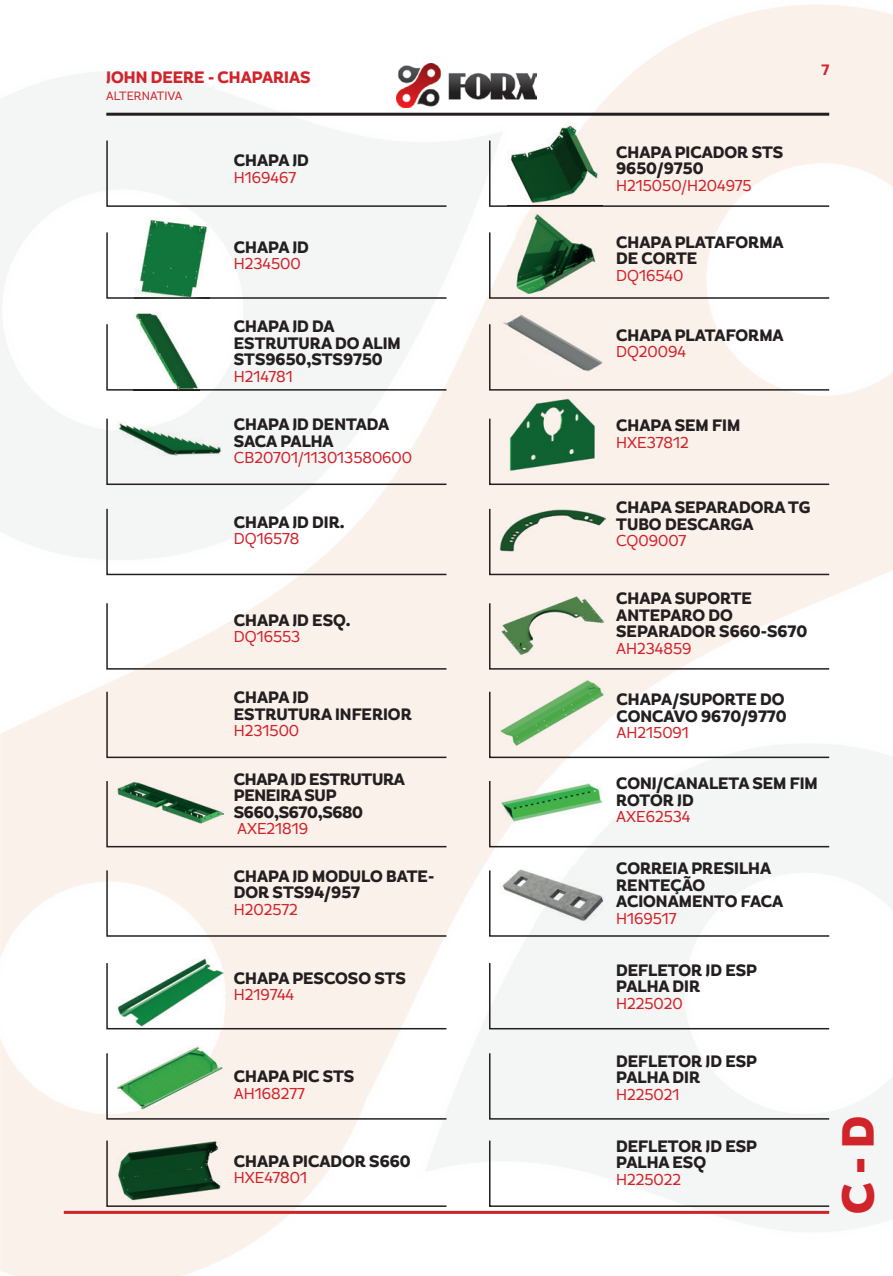
<style>
.page{position:relative;width:893px;height:1276px;background:#fff}
.page>*{position:absolute;margin:0;border:0;box-sizing:border-box;transform-origin:0 0}
.t1{font:900 45px "Magallanes Cond";color:#d1232a}
.t2{font:800 16.5px/16.5px "Magallanes Cond";color:#231f20}
.t3{font:800 16.5px/16.5px "Magallanes Cond";letter-spacing:-.02em;color:#231f20}
.t4{font:800 16.5px "Magallanes Cond";color:#d1232a}
.t5{font:15.75px "Magallanes Cond";color:#d1232a}
.t6{font:700 15px "Magallanes Cond";color:#d1232a}
.t7{font:12px "Magallanes Cond";color:#d1232a}
</style>
<div class="page">
<img style="left:0;top:5px;width:893px;height:1271px">
<img style="left:397px;top:64px;width:140px;height:44px">
<hr style="left:64px;top:1211px;width:765px;height:3px;background:#d1232a">
<hr style="left:106px;top:113px;width:723px;height:3px;background:#231f20">
<svg style="left:106px;top:139px;width:342px;height:69px"></svg>
<svg style="left:489px;top:140px;width:340px;height:67px"></svg>
<svg style="left:106px;top:232px;width:340px;height:67px"></svg>
<svg style="left:488px;top:231px;width:343px;height:68px"></svg>
<svg style="left:106px;top:324px;width:340px;height:66px"></svg>
<svg style="left:488px;top:323px;width:343px;height:68px"></svg>
<svg style="left:106px;top:417px;width:342px;height:69px"></svg>
<div style="left:488px;top:417px;width:343px;height:69px;background:#fbf1eb"></div>
<svg style="left:106px;top:507px;width:342px;height:69px"></svg>
<div style="left:488px;top:507px;width:343px;height:69px;background:#fbf1eb"></div>
<svg style="left:106px;top:602px;width:342px;height:68px"></svg>
<svg style="left:488px;top:602px;width:343px;height:68px"></svg>
<div style="left:106px;top:690px;width:342px;height:69px;background:#fbf1eb"></div>
<svg style="left:488px;top:690px;width:343px;height:69px"></svg>
<div style="left:106px;top:779px;width:342px;height:69px;background:#fbf1eb"></div>
<svg style="left:488px;top:779px;width:343px;height:69px"></svg>
<svg style="left:106px;top:869px;width:342px;height:68px"></svg>
<svg style="left:488px;top:869px;width:343px;height:68px"></svg>
<svg style="left:106px;top:961px;width:342px;height:69px"></svg>
<svg style="left:488px;top:961px;width:343px;height:69px"></svg>
<svg style="left:106px;top:1051px;width:342px;height:69px"></svg>
<svg style="left:488px;top:1051px;width:343px;height:69px"></svg>
<svg style="left:106px;top:1139px;width:342px;height:68px"></svg>
<svg style="left:488px;top:1139px;width:343px;height:68px"></svg>
<img style="left:135px;top:219px;width:74px;height:79px">
<img style="left:133px;top:311px;width:67px;height:81px">
<img style="left:133px;top:389px;width:67px;height:1px">
<img style="left:117px;top:421px;width:106px;height:36px">
<img style="left:117px;top:780px;width:106px;height:44px">
<img style="left:117px;top:958px;width:106px;height:68px">
<img style="left:117px;top:1045px;width:106px;height:64px">
<img style="left:117px;top:1139px;width:106px;height:63px">
<img style="left:508px;top:122px;width:94px;height:84px">
<img style="left:516px;top:214px;width:80px;height:80px">
<img style="left:499px;top:313px;width:107px;height:61px">
<img style="left:508px;top:395px;width:88px;height:77px">
<img style="left:499px;top:509px;width:107px;height:42px">
<img style="left:499px;top:595px;width:107px;height:61px">
<img style="left:500px;top:678px;width:106px;height:69px">
<img style="left:499px;top:780px;width:107px;height:42px">
<img style="left:499px;top:866px;width:107px;height:57px">
<p class="t4" style="left:106px;top:67px;width:206px">JOHN DEERE - CHAPARIAS</p>
<p class="t7" style="left:106px;top:88px;width:78px">ALTERNATIVA</p>
<p class="t2" style="left:234px;top:153px;width:77px">CHAPA JD</p>
<p class="t5" style="left:234px;top:167px;width:64px">H169467</p>
<p class="t2" style="left:234px;top:239px;width:77px">CHAPA JD</p>
<p class="t5" style="left:234px;top:254px;width:68px">H234500</p>
<p class="t2" style="left:234px;top:319px;width:168px">CHAPA JD DA<br>ESTRUTURA DO ALIM<br>STS9650,STS9750</p>
<p class="t5" style="left:234px;top:366px;width:60px">H214781</p>
<p class="t2" style="left:234px;top:417px;width:157px">CHAPA JD DENTADA<br>SACA PALHA</p>
<p class="t5" style="left:234px;top:448px;width:180px">CB20701/113013580600</p>
<p class="t2" style="left:234px;top:515px;width:112px">CHAPA JD DIR.</p>
<p class="t5" style="left:234px;top:529px;width:67px">DQ16578</p>
<p class="t2" style="left:234px;top:612px;width:118px">CHAPA JD ESQ.</p>
<p class="t5" style="left:234px;top:627px;width:68px">DQ16553</p>
<p class="t2" style="left:234px;top:690px;width:179px">CHAPA JD<br>ESTRUTURA INFERIOR</p>
<p class="t5" style="left:234px;top:721px;width:67px">H231500</p>
<p class="t3" style="left:234px;top:771px;width:173px">CHAPA JD ESTRUTURA<br>PENEIRA SUP<br>S660,S670,S680</p>
<p class="t5" style="left:237px;top:819px;width:73px">AXE21819</p>
<p class="t2" style="left:234px;top:868px;width:202px">CHAPA JD MODULO BATE-<br>DOR STS94/957</p>
<p class="t5" style="left:234px;top:899px;width:66px">H202572</p>
<p class="t2" style="left:234px;top:970px;width:174px">CHAPA PESCOSO STS</p>
<p class="t5" style="left:234px;top:984px;width:62px">H219744</p>
<p class="t2" style="left:234px;top:1068px;width:122px">CHAPA PIC STS</p>
<p class="t5" style="left:234px;top:1083px;width:73px">AH168277</p>
<p class="t2" style="left:234px;top:1153px;width:178px">CHAPA PICADOR S660</p>
<p class="t5" style="left:234px;top:1167px;width:75px">HXE47801</p>
<p class="t6" style="left:821px;top:60px;width:9px">7</p>
<p class="t2" style="left:616px;top:144px;width:169px">CHAPA PICADOR STS<br>9650/9750</p>
<p class="t5" style="left:616px;top:175px;width:137px">H215050/H204975</p>
<p class="t2" style="left:616px;top:234px;width:169px">CHAPA PLATAFORMA<br>DE CORTE</p>
<p class="t5" style="left:616px;top:265px;width:69px">DQ16540</p>
<p class="t2" style="left:616px;top:327px;width:169px">CHAPA PLATAFORMA</p>
<p class="t5" style="left:616px;top:342px;width:71px">DQ20094</p>
<p class="t2" style="left:616px;top:418px;width:126px">CHAPA SEM FIM</p>
<p class="t5" style="left:616px;top:432px;width:74px">HXE37812</p>
<p class="t2" style="left:616px;top:500px;width:196px">CHAPA SEPARADORA TG<br>TUBO DESCARGA</p>
<p class="t5" style="left:616px;top:531px;width:72px">CQ09007</p>
<p class="t2" style="left:616px;top:591px;width:193px">CHAPA SUPORTE<br>ANTEPARO DO<br>SEPARADOR S660-S670</p>
<p class="t5" style="left:616px;top:638px;width:77px">AH234859</p>
<p class="t2" style="left:617px;top:692px;width:172px">CHAPA/SUPORTE DO<br>CONCAVO 9670/9770</p>
<p class="t5" style="left:617px;top:723px;width:74px">AH215091</p>
<p class="t2" style="left:616px;top:776px;width:203px">CONJ/CANALETA SEM FIM<br>ROTOR JD</p>
<p class="t5" style="left:616px;top:807px;width:76px">AXE62534</p>
<p class="t2" style="left:616px;top:861px;width:169px">CORREIA PRESILHA<br>RENTEÇÃO<br>ACIONAMENTO FACA</p>
<p class="t5" style="left:616px;top:908px;width:62px">H169517</p>
<p class="t2" style="left:616px;top:962px;width:142px">DEFLETOR JD ESP<br>PALHA DIR</p>
<p class="t5" style="left:616px;top:993px;width:68px">H225020</p>
<p class="t2" style="left:616px;top:1053px;width:142px">DEFLETOR JD ESP<br>PALHA DIR</p>
<p class="t5" style="left:616px;top:1084px;width:65px">H225021</p>
<p class="t2" style="left:616px;top:1138px;width:142px">DEFLETOR JD ESP<br>PALHA ESQ</p>
<p class="t5" style="left:616px;top:1169px;width:66px">H225022</p>
<h1 class="t1" style="left:829px;top:1214px;width:99px;rotate:-90deg">C - D</h1>
</div>
